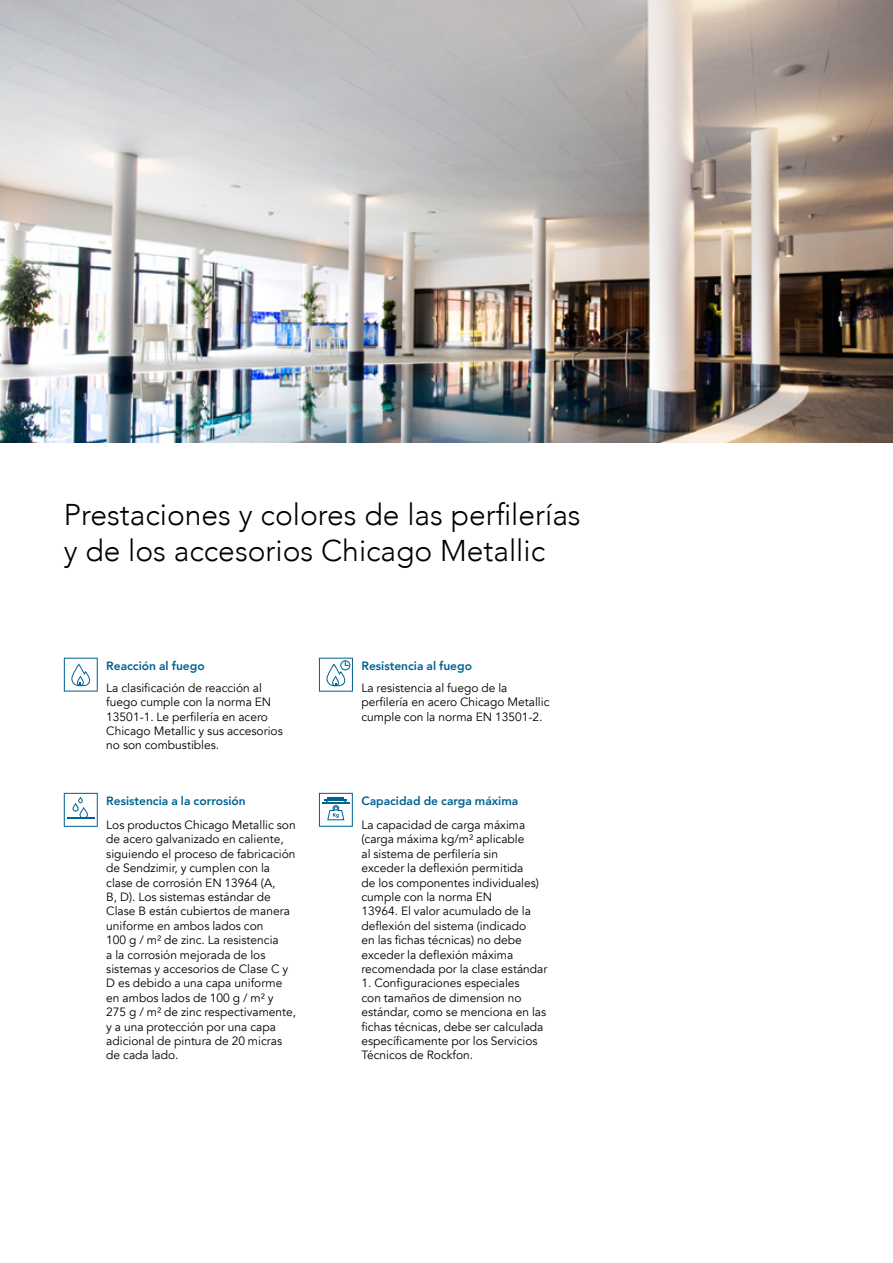
<style>
.page{position:relative;width:893px;height:1263px;background:#fff}
.page>*{position:absolute;margin:0;border:0;box-sizing:border-box;transform-origin:0 0}
.t1{font:300 30px/36px "Avenir";color:#000}
.t2{font:12px/14.4px "Avenir";color:#000}
.t3{font:800 12px "Avenir";color:#006390}
</style>
<div class="page">
<svg style="left:64px;top:658px;width:34px;height:34px"></svg>
<svg style="left:319px;top:658px;width:34px;height:34px"></svg>
<svg style="left:319px;top:793px;width:34px;height:34px"></svg>
<svg style="left:64px;top:793px;width:34px;height:34px"></svg>
<img style="left:0;top:0;width:893px;height:442px">
<h1 class="t1" style="left:64px;top:497px;width:518px">Prestaciones y colores de las perfilerías y de los accesorios Chicago Metallic</h1>
<p class="t3" style="left:106px;top:656px;width:100px">Reacción al fuego</p>
<p class="t2" style="left:106px;top:680px;width:178px">La clasificación de reacción al fuego cumple con la norma EN<br>13501-1. Le perfilería en acero<br>Chicago Metallic y sus accesorios no son combustibles.</p>
<p class="t3" style="left:106px;top:791px;width:141px">Resistencia a la corrosión</p>
<p class="t2" style="left:106px;top:818px;width:191px">Los productos Chicago Metallic son de acero galvanizado en caliente, siguiendo el proceso de fabricación de Sendzimir, y cumplen con la clase de corrosión EN 13964 (A,<br>B, D). Los sistemas estándar de<br>Clase B están cubiertos de manera uniforme en ambos lados con<br>100 g / m² de zinc. La resistencia<br>a la corrosión mejorada de los sistemas y accesorios de Clase C y<br>D es debido a una capa uniforme en ambos lados de 100 g / m² y<br>275 g / m² de zinc respectivamente, y a una protección por una capa adicional de pintura de 20 micras de cada lado.</p>
<p class="t3" style="left:361px;top:656px;width:112px">Resistencia al fuego</p>
<p class="t2" style="left:361px;top:680px;width:190px">La resistencia al fuego de la perfilería en acero Chicago Metallic cumple con la norma EN 13501-2.</p>
<p class="t3" style="left:361px;top:791px;width:158px">Capacidad de carga máxima</p>
<p class="t2" style="left:361px;top:818px;width:188px">La capacidad de carga máxima (carga máxima kg/m² aplicable<br>al sistema de perfilería sin<br>exceder la deflexión permitida<br>de los componentes individuales) cumple con la norma EN<br>13964. El valor acumulado de la deflexión del sistema (indicado<br>en las fichas técnicas) no debe exceder la deflexión máxima recomendada por la clase estándar</p>
<p class="t2" style="left:361px;top:976px;width:186px">1. Configuraciones especiales<br>con tamaños de dimension no estándar, como se menciona en las fichas técnicas, debe ser calculada específicamente por los Servicios<br>Técnicos de Rockfon.</p>
</div>
